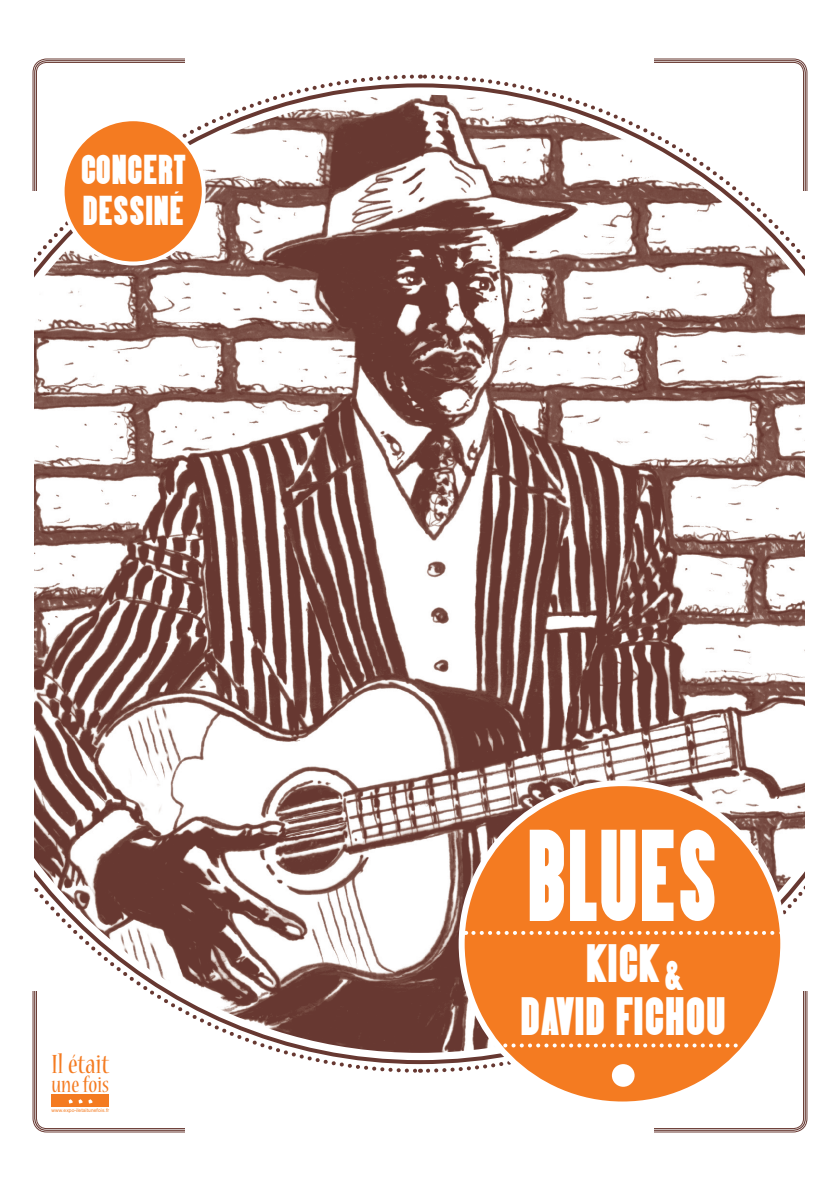
<style>
.page{position:relative;width:840px;height:1191px;background:#fff}
.page>*{position:absolute;margin:0;border:0;box-sizing:border-box;transform-origin:0 0}
.t1{font:106.4px "Almonte";color:#fff;scale:.83 1}
.t2{font:61px "A Fontwith Serifs";color:#fff}
.t3{font:44px/52.8px "Almonte";color:#fff;text-align:center}
.t4{font:34px/40.8px "Almonte";color:#fff}
.t5{font:condensed 29.4px "Nueva Std";color:#f47b21}
.t6{font:condensed 24.4px "Nueva Std";color:#f47b21}
.t7{font:4.8px "Arial";letter-spacing:.015em;color:#f47b21}
</style>
<div class="page">
<img style="left:32px;top:95px;width:776px;height:957px">
<div style="left:461px;top:783px;width:321px;height:321px;background:#f47b21;border-radius:50%"></div>
<svg style="left:473px;top:931px;width:308px;height:4px"></svg>
<svg style="left:505px;top:1043px;width:241px;height:4px"></svg>
<div style="left:63px;top:119px;width:141px;height:144px;background:#f47b21;border-radius:50%"></div>
<div style="left:61px;top:117px;width:145px;height:148px;border:4px solid #fff;border-radius:50%"></div>
<div style="left:51px;top:1094px;width:58px;height:13px;background:#f47b21"></div>
<div style="left:805px;top:234px;width:34px;height:669px;background:#fff"></div>
<div style="left:0;top:234px;width:34px;height:656px;background:#fff"></div>
<div style="left:611px;top:1064px;width:23px;height:22px;background:#fff;border-radius:50%"></div>
<h3 class="t4" style="left:81px;top:150px;width:106px">CONCERT<br>DESSI</h3>
<h3 class="t4" style="left:153px;top:191px;width:32px">NÉ</h3>
<h3 class="t5" style="left:51px;top:1050px;width:59px">Il était</h3>
<h3 class="t6" style="left:51px;top:1073px;width:59px">une fois</h3>
<h2 class="t2" style="left:69px;top:1046px;width:31px">...</h2>
<p class="t7" style="left:51px;top:1106px;width:59px">www.expo-iletaitunefois.fr</p>
<h1 class="t1" style="left:526px;top:813px;width:232px">BLUES</h1>
<h3 class="t3" style="left:519px;top:937px;width:207px">KICK<br>DAVID FICHOU</h3>
<h3 class="t4" style="left:664px;top:956px;width:20px">&amp;</h3>
</div>
